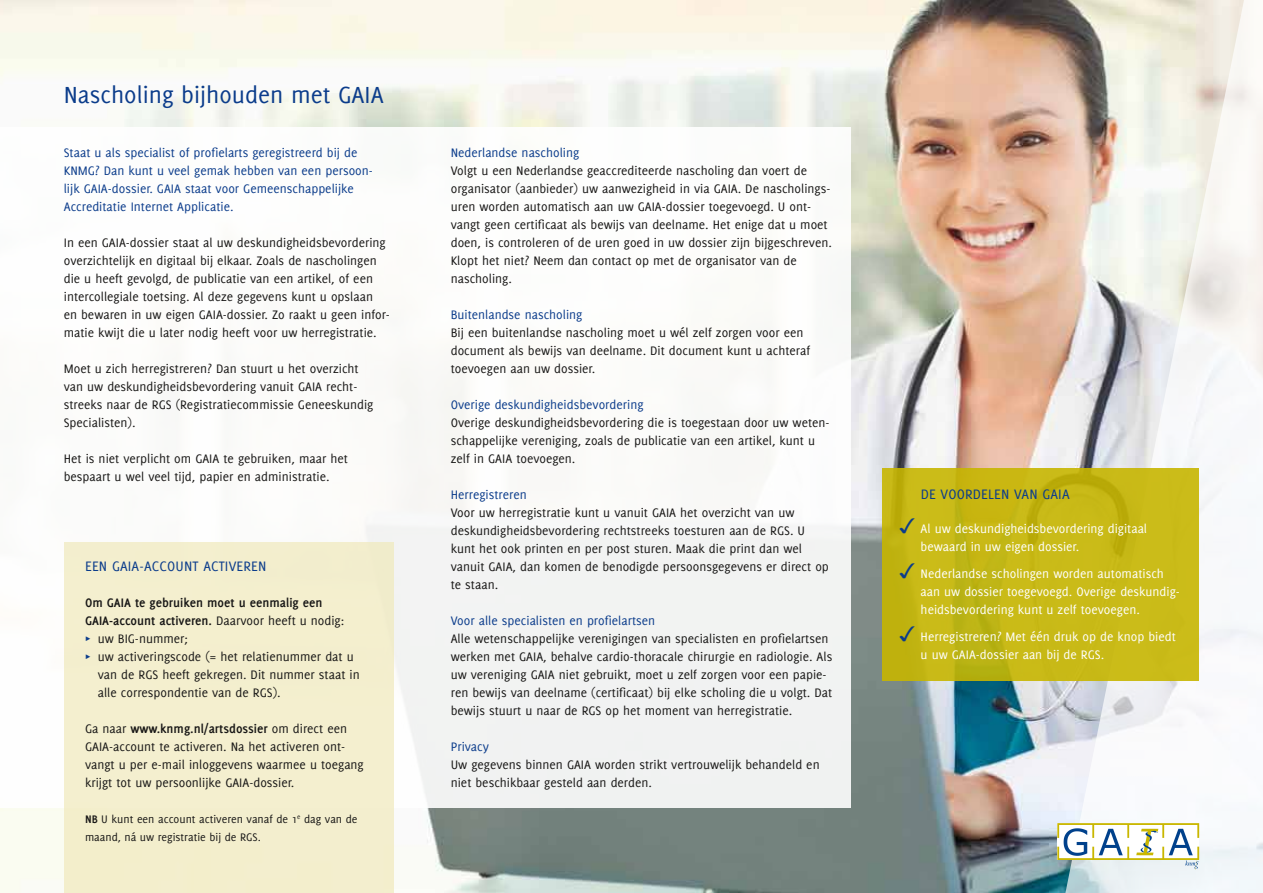
<style>
.page{position:relative;width:1263px;height:893px;background:#fff}
.page>*{position:absolute;margin:0;border:0;box-sizing:border-box;transform-origin:0 0}
.t1{font:25.5px "Delicious";color:#0b3c8b}
.t2{font:15px "Delicious";letter-spacing:.01em;color:#0b3c8b}
.t3{font:13.5px/18px "Delicious";color:#181716}
.t4{font:13.5px/18px "Delicious";color:#0b3c8b}
.t5{font:13.5px/18px "Delicious";color:#fff}
.t6{font:700 13.5px "Delicious";color:#181716}
.t7{font:12px/18px "Delicious";color:#181716}
.s1{font-weight:400}
.s2{color:#0b3c8b}
.s3{font-weight:700}
</style>
<div class="page">
<img style="left:0;top:0;width:1063px;height:893px">
<svg style="left:1063px;top:0;width:200px;height:893px"></svg>
<div style="left:0;top:128px;width:850px;height:680px;background:#fff"></div>
<svg style="left:882px;top:468px;width:317px;height:212px;background:#c6b815"></svg>
<svg style="left:1057px;top:823px;width:142px;height:47px"></svg>
<div style="left:64px;top:543px;width:329px;height:350px;background:#f4efce"></div>
<svg style="left:900px;top:518px;width:14px;height:15px"></svg>
<svg style="left:900px;top:563px;width:14px;height:15px"></svg>
<svg style="left:900px;top:626px;width:14px;height:15px"></svg>
<h1 class="t1" style="left:64px;top:80px;width:321px">Nascholing bijhouden met GAIA</h1>
<p class="t4" style="left:64px;top:143px;width:311px">Staat u als specialist of profielarts geregistreerd bij de<br>KN MG? Dan kunt u veel gemak hebben van een persoon&shy;lijk GAIA-dossier. GAIA staat voor Gemeenschappelijke Accreditatie I nternet Applicatie.</p>
<p class="t3" style="left:64px;top:233px;width:326px">I n een GAIA-dossier staat al uw deskundigheidsbevordering overzichtelijk en digitaal bij elkaar. Zoals de nascholingen die u heeft gevolgd, de publicatie van een artikel, of een intercollegiale toetsing. Al deze gegevens kunt u opslaan en bewaren in uw eigen GAIA-dossier. Zo raakt u geen infor&shy;matie kwijt die u later nodig heeft voor uw herregistratie.</p>
<p class="t3" style="left:64px;top:359px;width:296px;text-align:justify">Moet u zich herregistreren? Dan stuurt u het overzicht van uw deskundigheidsbevordering vanuit GAIA recht&shy;streeks naar de RGS</p>
<p class="t3" style="left:176px;top:395px;width:199px">(Registratiecommissie Geneeskundig</p>
<p class="t3" style="left:64px;top:413px;width:73px">Specialisten).</p>
<p class="t3" style="left:64px;top:449px;width:286px">Het is niet verplicht om GAIA te gebruiken, maar het bespaart u wel veel tijd, papier en administratie.</p>
<p class="t2" style="left:85px;top:558px;width:180px">EEN GAIA-ACCOUNT ACTIVEREN</p>
<p class="t6" style="left:85px;top:595px;width:239px">Om GAIA te gebruiken moet u eenmalig een</p>
<p class="t6" style="left:85px;top:613px;width:261px">GAIA-account activeren. <span class="s1">Daarvoor heeft u nodig:</span></p>
<p class="t3" style="left:85px;top:629px;width:104px"><span class="s2">π</span> uw BIG-nummer;</p>
<p class="t3" style="left:85px;top:647px;width:270px"><span class="s2">π</span> uw activeringscode (= het relatienummer dat u</p>
<p class="t3" style="left:98px;top:665px;width:48px">van de RGS</p>
<p class="t3" style="left:98px;top:665px;width:263px;text-indent:65px">heeft gekregen. Dit nummer staat in alle correspondentie van de RGS).</p>
<p class="t3" style="left:85px;top:719px;width:280px">Ga naar <span class="s3">www.knmg.nl/artsdossier</span> om direct een GAIA-account te activeren. N a het activeren ont&shy;vangt u per e-mail inloggevens waarmee u toegang krijgt tot uw persoonlijke GAIA-dossier.</p>
<p class="t7" style="left:85px;top:810px;width:274px"><span class="s3">NB</span> U kunt een account activeren vanaf de 1<sup>e</sup> dag van de maand, ná uw registratie bij de RGS.</p>
<p class="t4" style="left:451px;top:143px;width:130px">Nederlandse nascholing</p>
<p class="t3" style="left:451px;top:161px;width:383px">Volgt u een N ederlandse geaccrediteerde nascholing dan voert de organisator (aanbieder) uw aanwezigheid in via GAIA. De nascholings&shy;uren worden automatisch aan uw GAIA-dossier toegevoegd. U ont&shy;vangt geen certificaat als bewijs van deelname. H et enige dat u moet doen, is controleren of de uren goed in uw dossier zijn bijgeschreven.<br>Klopt het niet? N eem dan contact op met de organisator van de nascholing.</p>
<p class="t4" style="left:451px;top:305px;width:133px">Buitenlandse nascholing</p>
<p class="t3" style="left:451px;top:323px;width:361px">Bij een buitenlandse nascholing moet u wél zelf zorgen voor een document als bewijs van deelname. Dit document kunt u achteraf toevoegen aan uw dossier.</p>
<p class="t4" style="left:451px;top:395px;width:194px">Overige deskundigheidsbevordering</p>
<p class="t3" style="left:451px;top:413px;width:380px">Overige deskundigheidsbevordering die is toegestaan door uw weten&shy;schappelijke vereniging, zoals de publicatie van een artikel, kunt u zelf in GAIA toevoegen.</p>
<p class="t4" style="left:451px;top:485px;width:78px">H erregistreren</p>
<p class="t3" style="left:451px;top:503px;width:380px">Voor uw herregistratie kunt u vanuit GAIA het overzicht van uw deskundigheidsbevordering rechtstreeks toesturen aan de RGS. U kunt het ook printen en per post sturen. Maak die print dan wel vanuit GAIA, dan komen de benodigde persoonsgegevens er direct op te staan.</p>
<p class="t4" style="left:451px;top:611px;width:206px">Voor alle specialisten en profielartsen</p>
<p class="t3" style="left:451px;top:629px;width:383px">Alle wetenschappelijke verenigingen van specialisten en profielartsen werken met GAIA, behalve cardio-thoracale chirurgie en radiologie. Als uw vereniging GAIA niet gebruikt, moet u zelf zorgen voor een papie&shy;ren bewijs van deelname (certificaat) bij elke scholing die u volgt. Dat bewijs stuurt u naar de RGS</p>
<p class="t3" style="left:605px;top:701px;width:188px">op het moment van herregistratie.</p>
<p class="t4" style="left:451px;top:737px;width:40px">Privacy</p>
<p class="t3" style="left:451px;top:755px;width:370px">Uw gegevens binnen GAIA worden strikt vertrouwelijk behandeld en niet beschikbaar gesteld aan derden.</p>
<p class="t2" style="left:921px;top:486px;width:150px">de Voo rdelen van GAIA</p>
<p class="t5" style="left:921px;top:520px;width:228px">Al uw deskundigheidsbevordering digitaal bewaard in uw eigen dossier.</p>
<p class="t5" style="left:918px;top:565px;width:261px">Nederlandse scholingen worden automatisch aan uw dossier toegevoegd. Overige deskundig&shy;heidsbevordering kunt u zelf toevoegen.</p>
<p class="t5" style="left:921px;top:628px;width:257px">Herregistreren? Met één druk op de knop biedt u uw GAIA-dossier aan bij de RGS.</p>
</div>
